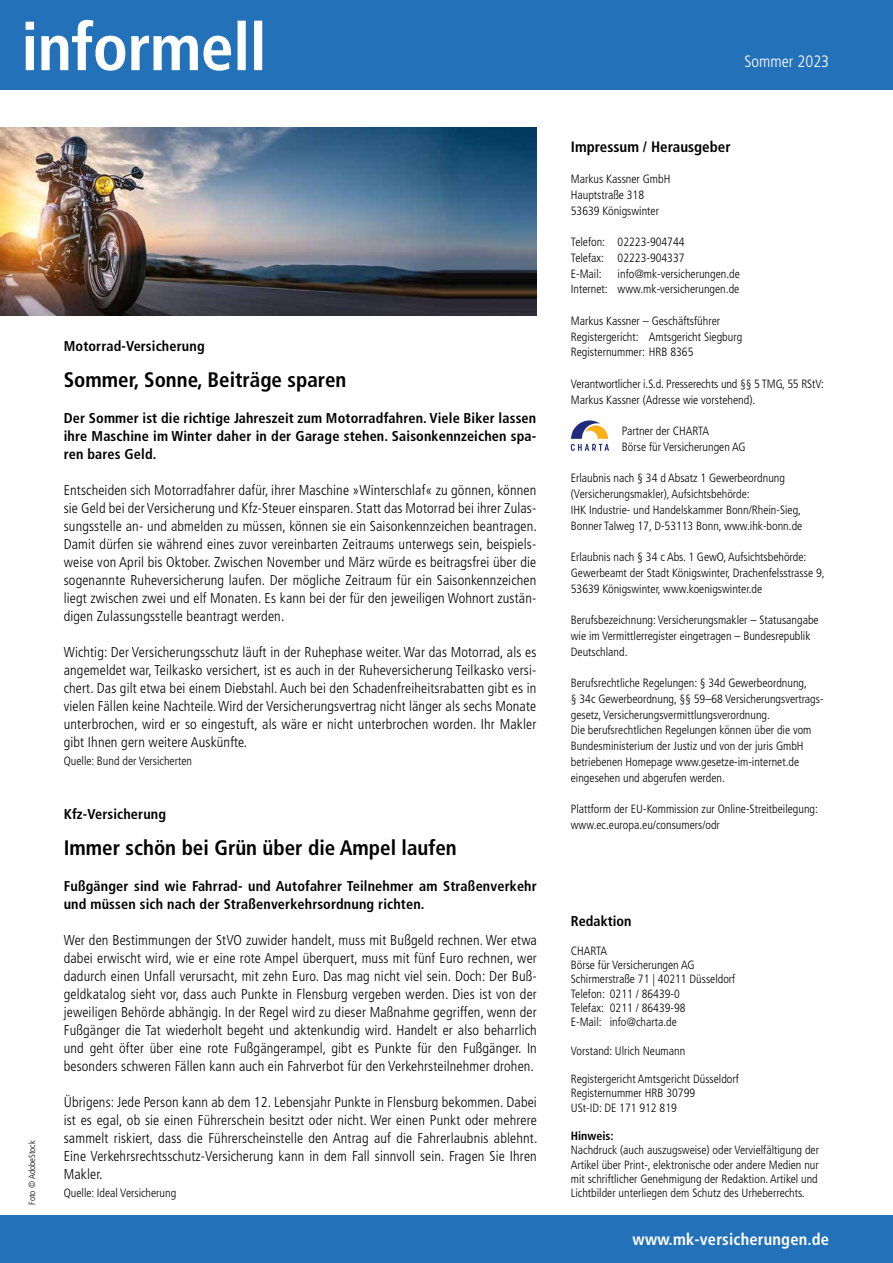
<style>
.page{position:relative;width:893px;height:1263px;background:#fff}
.page>*{position:absolute;margin:0;border:0;box-sizing:border-box;transform-origin:0 0}
.t1{font:700 condensed 21px "Frutiger LT Std";color:#000}
.t2{font:700 condensed 16.5px "Frutiger LT Std";letter-spacing:.01em;color:#fff}
.t3{font:300 condensed 16.5px "Frutiger LT Std";color:#fff}
.t4{font:700 condensed 15px "Frutiger LT Std";color:#000}
.t5{font:300 condensed 14.25px/18px "Frutiger LT Std";letter-spacing:.01em;color:#000;text-align:justify}
.t6{font:700 condensed 14.25px/18px "Frutiger LT Std";letter-spacing:.01em;color:#000;text-align:justify}
.t7{font:300 condensed 12px/15.8px "Frutiger LT Std";color:#000}
.t8{font:700 condensed 12px "Frutiger LT Std";color:#000}
.t9{font:300 condensed 9px "Frutiger LT Std";color:#000}
</style>
<div class="page">
<img style="left:0;top:127px;width:536px;height:188px">
<div style="left:0;top:0;width:893px;height:89px;background:#2372b9"></div>
<svg style="left:26px;top:20px;width:236px;height:51px"></svg>
<div style="left:0;top:1215px;width:893px;height:48px;background:#2372b9"></div>
<svg style="left:571px;top:420px;width:38px;height:31px"></svg>
<p class="t9" style="left:27px;top:1205px;width:66px;rotate:-90deg">Foto © AdobeStock</p>
<p class="t6" style="left:64px;top:337px;width:142px">Motorrad-Versicherung</p>
<h1 class="t1" style="left:64px;top:367px;width:284px">Sommer, Sonne, Beiträge sparen</h1>
<p class="t6" style="left:64px;top:409px;width:474px">Der Sommer ist die richtige Jahreszeit zum Motorradfahren. Viele Biker lassen ihre Maschine im Winter daher in der Garage stehen. Saisonkennzeichen spa&shy;ren bares Geld.</p>
<p class="t5" style="left:64px;top:481px;width:475px">Entscheiden sich Motorradfahrer dafür, ihrer Maschine »Winterschlaf« zu gönnen, können sie Geld bei der Versicherung und Kfz-Steuer einsparen. Statt das Motorrad bei ihrer Zulas&shy;sungsstelle an- und abmelden zu müssen, können sie ein Saisonkennzeichen beantragen.<br>Damit dürfen sie während eines zuvor vereinbarten Zeitraums unterwegs sein, beispiels&shy;weise von April bis Oktober. Zwischen November und März würde es beitragsfrei über die sogenannte Ruheversicherung laufen. Der mögliche Zeitraum für ein Saisonkennzeichen liegt zwischen zwei und elf Monaten. Es kann bei der für den jeweiligen Wohnort zustän&shy;digen Zulassungsstelle beantragt werden.</p>
<p class="t5" style="left:64px;top:643px;width:474px">Wichtig: Der Versicherungsschutz läuft in der Ruhephase weiter. War das Motorrad, als es angemeldet war, Teilkasko versichert, ist es auch in der Ruheversicherung Teilkasko versi&shy;chert. Das gilt etwa bei einem Diebstahl. Auch bei den Schadenfreiheitsrabatten gibt es in vielen Fällen keine Nachteile. Wird der Versicherungsvertrag nicht länger als sechs Monate unterbrochen, wird er so eingestuft, als wäre er nicht unterbrochen worden. Ihr Makler gibt Ihnen gern weitere Auskünfte.</p>
<p class="t7" style="left:64px;top:753px;width:130px">Quelle: Bund der Versicherten</p>
<p class="t6" style="left:64px;top:805px;width:104px">Kfz-Versicherung</p>
<h1 class="t1" style="left:64px;top:835px;width:395px">Immer schön bei Grün über die Ampel laufen</h1>
<p class="t6" style="left:64px;top:877px;width:475px">Fußgänger sind wie Fahrrad- und Autofahrer Teilnehmer am Straßenverkehr und müssen sich nach der Straßenverkehrsordnung richten.</p>
<p class="t5" style="left:64px;top:931px;width:475px">Wer den Bestimmungen der StVO zuwider handelt, muss mit Bußgeld rechnen. Wer etwa dabei erwischt wird, wie er eine rote Ampel überquert, muss mit fünf Euro rechnen, wer dadurch einen Unfall verursacht, mit zehn Euro. Das mag nicht viel sein. Doch: Der Buß&shy;geldkatalog sieht vor, dass auch Punkte in Flensburg vergeben werden. Dies ist von der jeweiligen Behörde abhängig. In der Regel wird zu dieser Maßnahme gegriffen, wenn der Fußgänger die Tat wiederholt begeht und aktenkundig wird. Handelt er also beharrlich und geht öfter über eine rote Fußgängerampel, gibt es Punkte für den Fußgänger. In besonders schweren Fällen kann auch ein Fahrverbot für den Verkehrsteilnehmer drohen.</p>
<p class="t5" style="left:64px;top:1093px;width:475px">Übrigens: Jede Person kann ab dem 12. Lebensjahr Punkte in Flensburg bekommen. Dabei ist es egal, ob sie einen Führerschein besitzt oder nicht. Wer einen Punkt oder mehrere sammelt riskiert, dass die Führerscheinstelle den Antrag auf die Fahrerlaubnis ablehnt.<br>Eine Verkehrsrechtsschutz-Versicherung kann in dem Fall sinnvoll sein. Fragen Sie Ihren Makler.</p>
<p class="t7" style="left:64px;top:1185px;width:114px">Quelle: Ideal Versicherung</p>
<p class="t3" style="left:745px;top:52px;width:86px">Sommer 2023</p>
<p class="t4" style="left:571px;top:137px;width:161px">Impressum / Herausgeber</p>
<p class="t7" style="left:571px;top:171px;width:101px">Markus Kassner GmbH<br>Hauptstraße 318<br>53639 Königswinter</p>
<p class="t7" style="left:571px;top:234px;width:115px;text-align:justify">Telefon: 02223-904744<br>Telefax: 02223-904337<br>E-Mail:</p>
<p class="t7" style="left:571px;top:266px;width:171px;text-align:right">info@mk-versicherungen.de<br>Internet: www.mk-versicherungen.de</p>
<p class="t7" style="left:571px;top:313px;width:173px">Markus Kassner – Geschäftsführer<br>Registergericht: Amtsgericht Siegburg<br>Registernummer: HRB 8365</p>
<p class="t7" style="left:571px;top:376px;width:255px">Verantwortlicher i.S.d. Presserechts und §§ 5 TMG, 55 RStV:<br>Markus Kassner (Adresse wie vorstehend).</p>
<p class="t7" style="left:622px;top:423px;width:125px">Partner der CHARTA<br>Börse für Versicherungen AG</p>
<p class="t7" style="left:571px;top:470px;width:233px">Erlaubnis nach § 34 d Absatz 1 Gewerbeordnung (Versicherungsmakler), Aufsichtsbehörde:<br>IHK Industrie- und Handelskammer Bonn/Rhein-Sieg, Bonner Talweg 17, D-53113 Bonn, www.ihk-bonn.de</p>
<p class="t7" style="left:571px;top:549px;width:255px">Erlaubnis nach § 34 c Abs. 1 GewO, Aufsichtsbehörde:<br>Gewerbeamt der Stadt Königswinter, Drachenfelsstrasse 9,<br>53639 Königswinter, www.koenigswinter.de</p>
<p class="t7" style="left:571px;top:612px;width:249px">Berufsbezeichnung: Versicherungsmakler – Statusangabe wie im Vermittlerregister eingetragen – Bundesrepublik<br>Deutschland.</p>
<p class="t7" style="left:571px;top:675px;width:254px">Berufsrechtliche Regelungen: § 34d Gewerbeordnung,<br>§ 34c Gewerbeordnung, §§ 59–68 Versicherungsvertrags&shy;gesetz, Versicherungsvermittlungsverordnung.<br>Die berufsrechtlichen Regelungen können über die vom Bundesministerium der Justiz und von der juris GmbH betriebenen Homepage www.gesetze-im-internet.de eingesehen und abgerufen werden.</p>
<p class="t7" style="left:571px;top:801px;width:249px">Plattform der EU-Kommission zur Online-Streitbeilegung: www.ec.europa.eu/consumers/odr</p>
<p class="t6" style="left:571px;top:912px;width:62px">Redaktion</p>
<p class="t7" style="left:571px;top:944px;width:166px;line-height:14.2px">CHARTA<br>Börse für Versicherungen AG<br>Schirmerstraße 71 | 40211 Düsseldorf<br>Telefon: 0211 / 86439-0<br>Telefax: 0211 / 86439-98<br>E-Mail: info@charta.de</p>
<p class="t7" style="left:571px;top:1043px;width:116px">Vorstand: Ulrich Neumann</p>
<p class="t7" style="left:571px;top:1072px;width:170px;line-height:14.2px">Registergericht Amtsgericht Düsseldorf<br>Registernummer HRB 30799<br>USt-ID: DE 171 912 819</p>
<p class="t8" style="left:571px;top:1129px;width:44px">Hinweis:</p>
<p class="t7" style="left:571px;top:1143px;width:250px;line-height:14.2px;text-align:justify">Nachdruck (auch auszugsweise) oder Vervielfältigung der Artikel über Print-, elektronische oder andere Medien nur mit schriftlicher Genehmigung der Redaktion. Artikel und Lichtbilder unterliegen dem Schutz des Urheberrechts.</p>
<p class="t2" style="left:633px;top:1230px;width:198px">www.mk-versicherungen.de</p>
</div>
